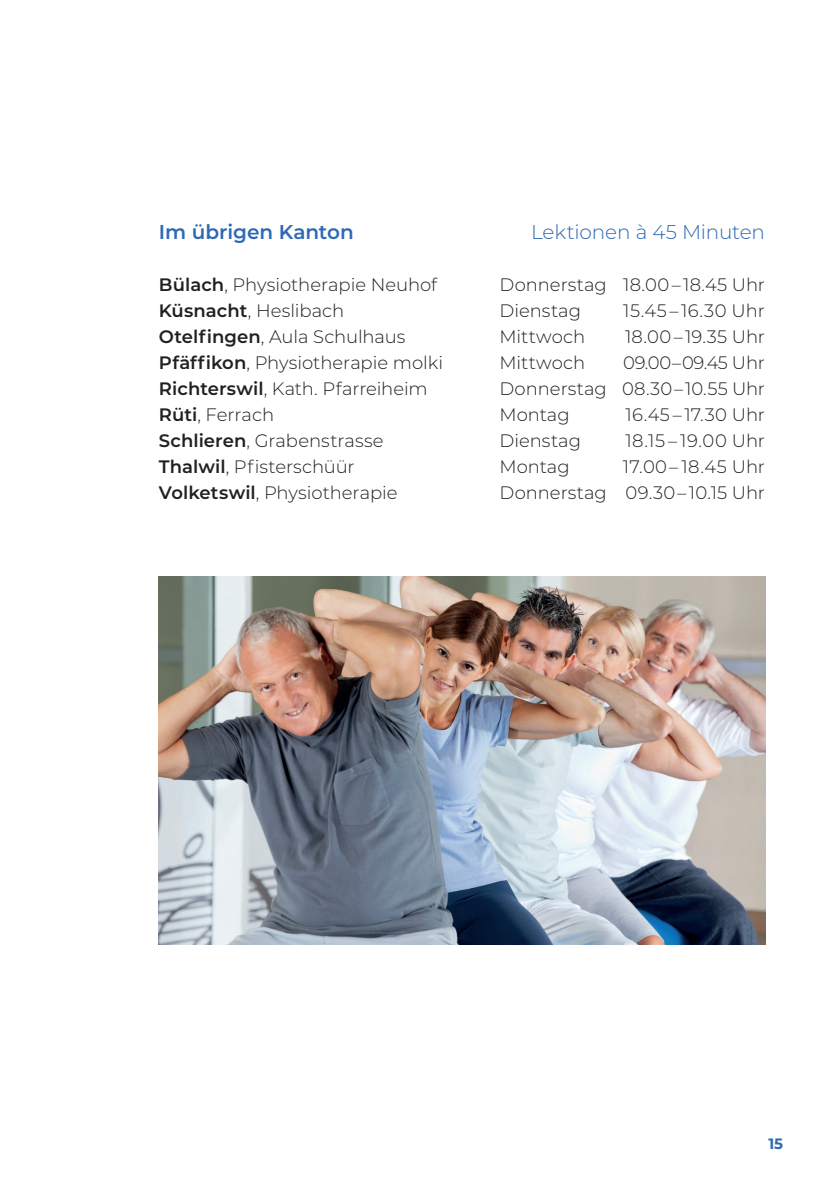
<style>
.page{position:relative;width:840px;height:1191px;background:#fff}
.page>*{position:absolute;margin:0;border:0;box-sizing:border-box;transform-origin:0 0}
.Grundtext{font:300 20px "Montserrat";letter-spacing:-.005em;color:#2f69b3}
.Grundtext-2{font:600 20px "Montserrat";letter-spacing:-.005em;color:#2f69b3}
.Kursort-Zeit{font:300 18px "Montserrat";color:#231f20}
.Kursort-Zeit-2{font:300 18px "Montserrat";letter-spacing:.02em;color:#231f20}
.Kursort-Zeit-3{font:300 18px "Montserrat";letter-spacing:.03em;color:#231f20}
.t1{font:700 15px "Montserrat";color:#2f69b3}
.s1{font-weight:600}
</style>
<div class="page">
<img style="left:159px;top:577px;width:605px;height:367px">
<p class="Grundtext-2" style="left:159px;top:217px;width:196px">Im übrigen Kanton</p>
<p class="Grundtext" style="left:530px;top:218px;width:235px">Lektionen à 45 Minuten</p>
<p class="Kursort-Zeit" style="left:159px;top:272px;width:279px"><span class="s1">Bülach</span>, Physiotherapie Neuhof</p>
<p class="Kursort-Zeit" style="left:499px;top:272px;width:267px">Donnerstag 18.00 – 18.45 Uhr</p>
<p class="Kursort-Zeit" style="left:159px;top:298px;width:187px"><span class="s1">Küsnacht</span>, Heslibach</p>
<p class="Kursort-Zeit" style="left:499px;top:298px;width:83px">Dienstag</p>
<p class="Kursort-Zeit-2" style="left:623px;top:298px;width:143px">15.45 – 16.30 Uhr</p>
<p class="Kursort-Zeit" style="left:159px;top:324px;width:248px"><span class="s1">Otelfingen</span>, Aula Schulhaus</p>
<p class="Kursort-Zeit" style="left:499px;top:324px;width:87px">Mittwoch</p>
<p class="Kursort-Zeit" style="left:624px;top:324px;width:141px">18.00 – 19.35 Uhr</p>
<p class="Kursort-Zeit" style="left:159px;top:350px;width:285px"><span class="s1">Pfäffikon</span>, Physiotherapie molki</p>
<p class="Kursort-Zeit" style="left:499px;top:350px;width:87px">Mittwoch</p>
<p class="Kursort-Zeit" style="left:622px;top:350px;width:143px">09.00 – 09.45 Uhr</p>
<p class="Kursort-Zeit" style="left:159px;top:376px;width:270px"><span class="s1">Richterswil</span>, Kath. Pfarreiheim</p>
<p class="Kursort-Zeit" style="left:499px;top:376px;width:267px">Donnerstag 08.30 – 10.55 Uhr</p>
<p class="Kursort-Zeit" style="left:159px;top:402px;width:117px"><span class="s1">Rüti</span>, Ferrach</p>
<p class="Kursort-Zeit" style="left:499px;top:402px;width:72px">Montag</p>
<p class="Kursort-Zeit" style="left:625px;top:402px;width:141px">16.45 – 17.30 Uhr</p>
<p class="Kursort-Zeit" style="left:159px;top:428px;width:226px"><span class="s1">Schlieren</span>, Grabenstrasse</p>
<p class="Kursort-Zeit" style="left:499px;top:428px;width:83px">Dienstag</p>
<p class="Kursort-Zeit-3" style="left:625px;top:428px;width:141px">18.15 – 19.00 Uhr</p>
<p class="Kursort-Zeit" style="left:159px;top:454px;width:197px"><span class="s1">Thalwil</span>, Pfisterschüür</p>
<p class="Kursort-Zeit" style="left:499px;top:454px;width:72px">Montag</p>
<p class="Kursort-Zeit" style="left:622px;top:454px;width:143px">17.00 – 18.45 Uhr</p>
<p class="Kursort-Zeit" style="left:159px;top:480px;width:240px"><span class="s1">Volketswil</span>, Physiotherapie</p>
<p class="Kursort-Zeit" style="left:499px;top:480px;width:267px">Donnerstag 09.30 – 10.15 Uhr</p>
<p class="t1" style="left:767px;top:1133px;width:16px">15</p>
</div>
